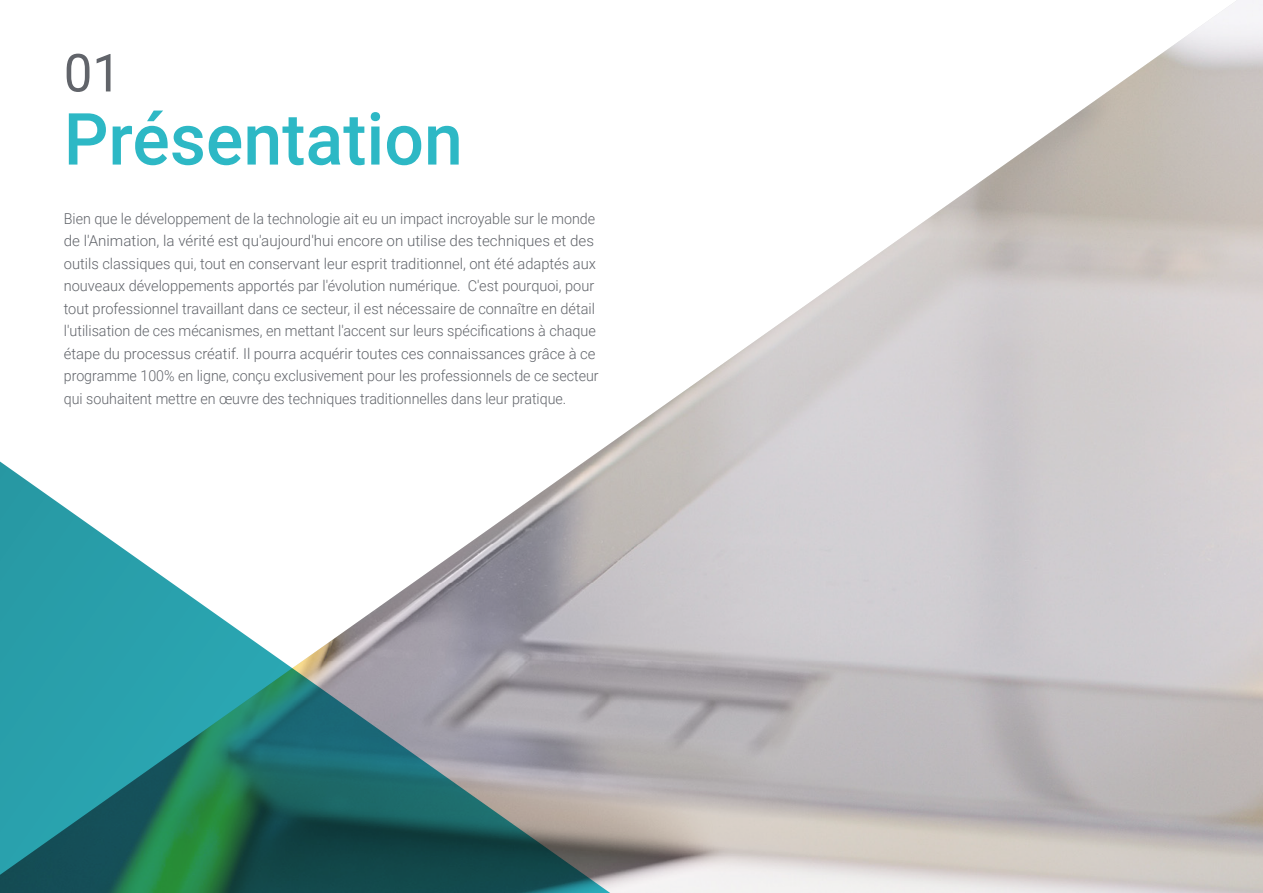
<style>
.page{position:relative;width:1263px;height:893px;background:#fff}
.page>*{position:absolute;margin:0;border:0;box-sizing:border-box;transform-origin:0 0}
.t1{font:500 72px "Roboto";color:#2db8c5}
.t2{font:52.5px "Roboto";color:#61646a}
.t3{font:300 15px/22.5px "Roboto";color:#61646a;scale:.95 1}
</style>
<div class="page">
<img style="left:607px;top:0;width:656px;height:893px">
<svg style="left:0;top:446px;width:640px;height:447px"></svg>
<h2 class="t2" style="left:64px;top:36px;width:59px">01</h2>
<h1 class="t1" style="left:64px;top:89px;width:401px">Présentation</h1>
<p class="t3" style="left:64px;top:207px;width:565px">Bien que le développement de la technologie ait eu un impact incroyable sur le monde de l'Animation, la vérité est qu'aujourd'hui encore on utilise des techniques et des outils classiques qui, tout en conservant leur esprit traditionnel, ont été adaptés aux nouveaux développements apportés par l'évolution numérique. C'est pourquoi, pour tout professionnel travaillant dans ce secteur, il est nécessaire de connaître en détail l'utilisation de ces mécanismes, en mettant l'accent sur leurs spécifications à chaque étape du processus créatif. Il pourra acquérir toutes ces connaissances grâce à ce programme 100% en ligne, conçu exclusivement pour les professionnels de ce secteur qui souhaitent mettre en œuvre des techniques traditionnelles dans leur pratique.</p>
</div>
